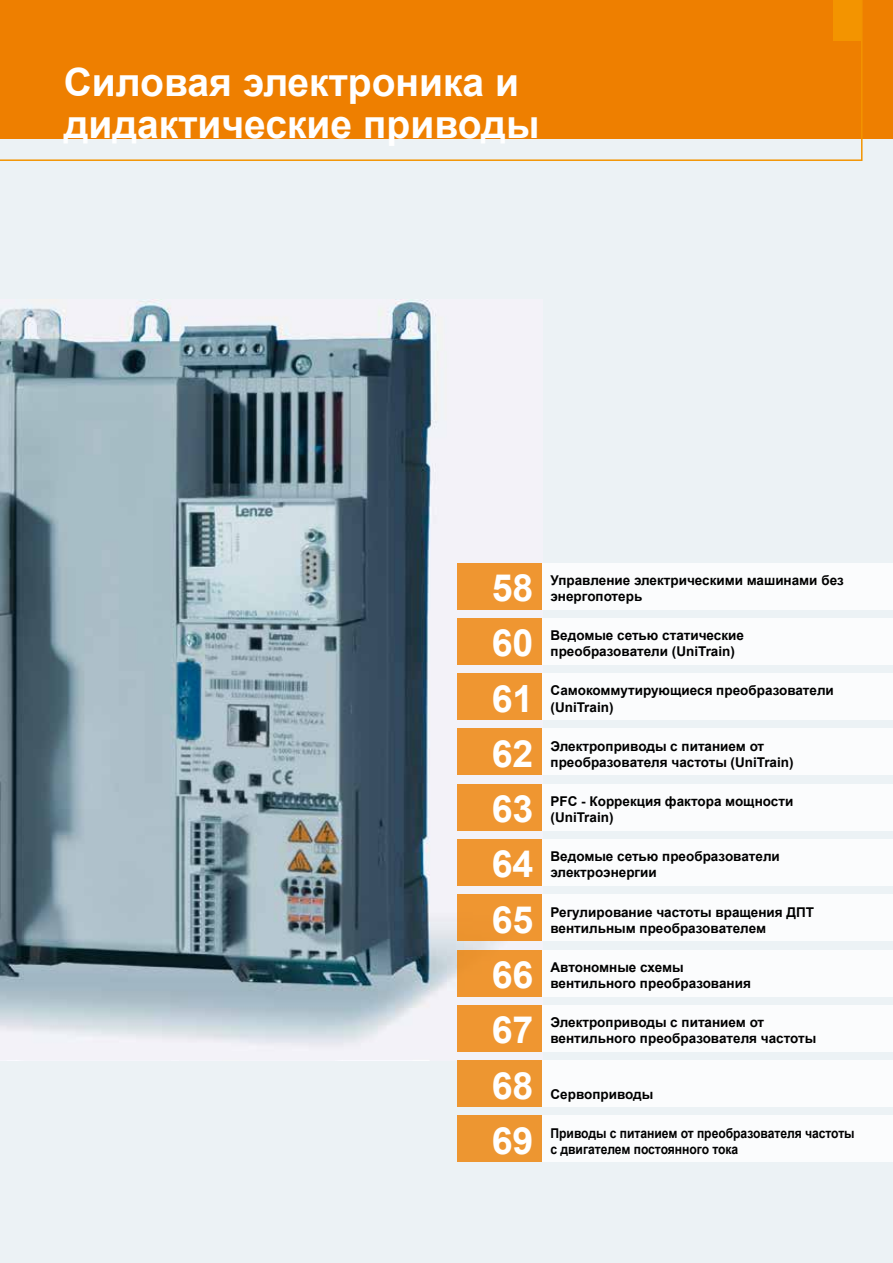
<style>
.page{position:relative;width:893px;height:1263px;background:#ecf2f5}
.page>*{position:absolute;margin:0;border:0;box-sizing:border-box;transform-origin:0 0}
.t1{font:700 39px/42px "Arial";color:#fff}
.t2{font:700 37.5px/55.3px "Arial";color:#fff;text-align:justify}
.t3{font:700 13.5px/16.2px "Arial";color:#000}
.t4{font:700 13.5px/16.2px "Arial";color:#000;scale:.9 1}
</style>
<div class="page">
<img style="left:0;top:300px;width:543px;height:743px">
<div style="left:0;top:0;width:893px;height:138px;background:#ee7f00"></div>
<svg style="left:0;top:0;width:863px;height:161px"></svg>
<div style="left:457px;top:894px;width:85px;height:47px;background:#ef9631"></div>
<div style="left:457px;top:839px;width:85px;height:47px;background:#ef9631"></div>
<div style="left:457px;top:784px;width:85px;height:47px;background:#ef9631"></div>
<div style="left:457px;top:950px;width:85px;height:46px;background:#ef9631"></div>
<div style="left:457px;top:1005px;width:85px;height:47px;background:#ef9631"></div>
<div style="left:457px;top:1060px;width:85px;height:47px;background:#ed9631"></div>
<div style="left:457px;top:563px;width:85px;height:46px;background:#ef9631"></div>
<div style="left:457px;top:1115px;width:85px;height:47px;background:#ed9631"></div>
<div style="left:457px;top:618px;width:85px;height:47px;background:#ef9631"></div>
<div style="left:457px;top:673px;width:85px;height:47px;background:#ef9631"></div>
<div style="left:457px;top:729px;width:85px;height:46px;background:#ef9631"></div>
<div style="left:542px;top:894px;width:351px;height:47px;background:#fff"></div>
<div style="left:542px;top:839px;width:351px;height:47px;background:#fff"></div>
<div style="left:542px;top:784px;width:351px;height:47px;background:#fff"></div>
<div style="left:542px;top:950px;width:351px;height:46px;background:#fff"></div>
<div style="left:542px;top:1005px;width:351px;height:47px;background:#fff"></div>
<div style="left:542px;top:1060px;width:351px;height:47px;background:#fff"></div>
<div style="left:542px;top:563px;width:351px;height:46px;background:#fff"></div>
<div style="left:542px;top:1115px;width:351px;height:47px;background:#fff"></div>
<div style="left:542px;top:618px;width:351px;height:47px;background:#fff"></div>
<div style="left:542px;top:673px;width:351px;height:47px;background:#fff"></div>
<div style="left:542px;top:729px;width:351px;height:46px;background:#fff"></div>
<h1 class="t1" style="left:64px;top:63px;width:477px">Силовая электроника и дидактические приводы</h1>
<h2 class="t2" style="left:492px;top:561px;width:43px">58</h2>
<p class="t3" style="left:550px;top:572px;width:295px">Управление электрическими машинами без энергопотерь</p>
<h2 class="t2" style="left:492px;top:617px;width:43px">60<br>61<br>62</h2>
<p class="t3" style="left:550px;top:628px;width:195px">Ведомые сетью статические преобразователи (UniTrain)</p>
<p class="t3" style="left:550px;top:683px;width:285px">Самокоммутирующиеся преобразователи (UniTrain)</p>
<p class="t3" style="left:550px;top:738px;width:245px">Электроприводы с питанием от преобразователя частоты (UniTrain)</p>
<h2 class="t2" style="left:492px;top:782px;width:43px">63</h2>
<p class="t3" style="left:550px;top:793px;width:244px">PFC - Коррекция фактора мощности (UniTrain)</p>
<h2 class="t2" style="left:492px;top:838px;width:43px">64</h2>
<p class="t3" style="left:550px;top:849px;width:231px">Ведомые сетью преобразователи электроэнергии</p>
<h2 class="t2" style="left:492px;top:893px;width:43px">65</h2>
<p class="t3" style="left:550px;top:904px;width:265px">Регулирование частоты вращения ДПТ вентильным преобразователем</p>
<h2 class="t2" style="left:492px;top:948px;width:43px">66<br>67<br>68</h2>
<p class="t3" style="left:550px;top:959px;width:202px">Автономные схемы вентильного преобразования</p>
<p class="t3" style="left:550px;top:1015px;width:267px">Электроприводы с питанием от вентильного преобразователя частоты</p>
<p class="t3" style="left:550px;top:1086px;width:104px">Сервоприводы</p>
<h2 class="t2" style="left:492px;top:1114px;width:43px">69</h2>
<p class="t4" style="left:550px;top:1125px;width:339px">Приводы с питанием от преобразователя частоты с двигателем постоянного тока</p>
</div>
